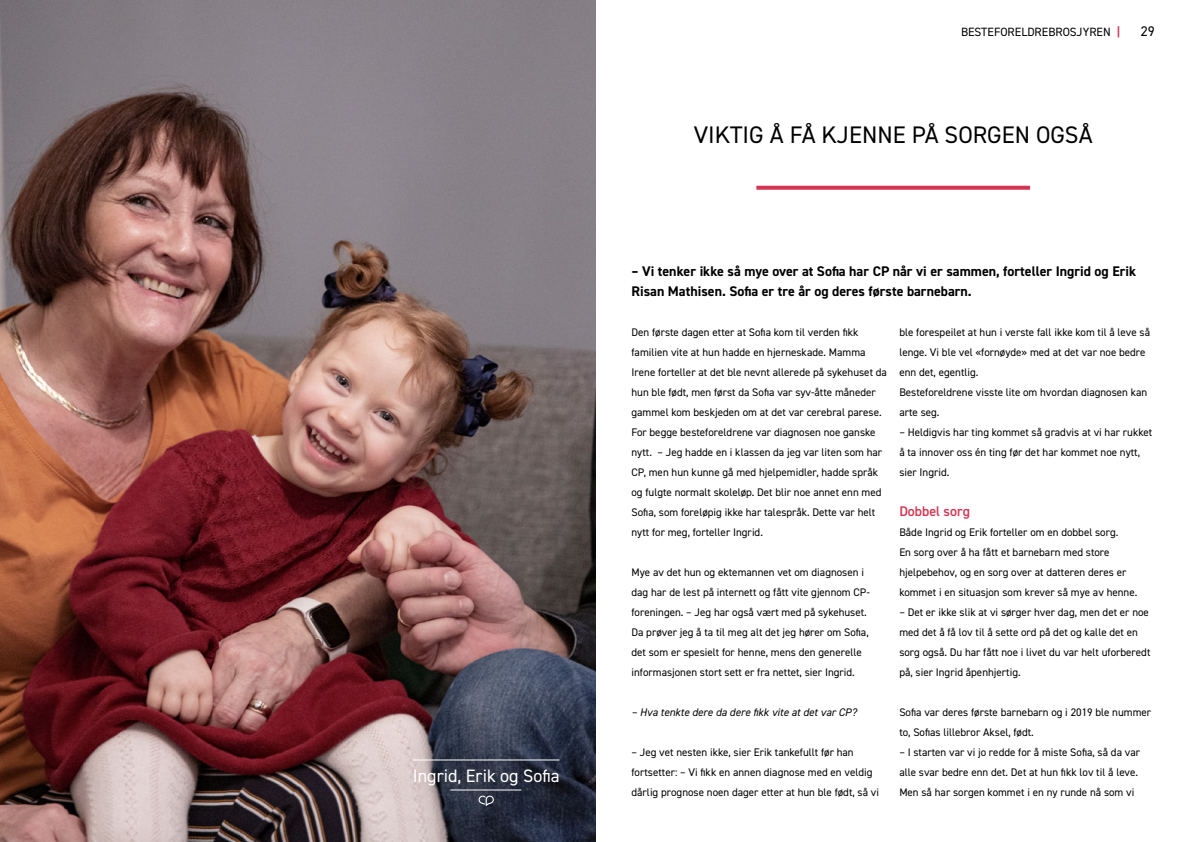
<style>
.page{position:relative;width:1191px;height:842px;background:#fff}
.page>*{position:absolute;margin:0;border:0;box-sizing:border-box;transform-origin:0 0}
.t1{font:24px "DIN2014";color:#000}
.t2{font:18px "DIN2014";color:#fff}
.t3{font:700 14px/20px "DIN2014";color:#000}
.t4{font:600 14px "DIN2014";color:#d43553}
.t5{font:14px "DIN2014";color:#000}
.t6{font:12px "DIN2014";color:#000}
.t7{font:11px/20px "DIN2014";color:#000}
.t8{font:italic 11px "DIN2014";color:#000}
.s1{font-weight:700;color:#d43553}
</style>
<div class="page">
<svg style="left:756px;top:186px;width:274px;height:4px"></svg>
<img style="left:0;top:0;width:595px;height:842px">
<hr style="left:412px;top:759px;width:147px;height:1px;background:#fff">
<hr style="left:450px;top:789px;width:71px;height:1px;background:#fff">
<svg style="left:478px;top:796px;width:16px;height:10px"></svg>
<h2 class="t2" style="left:413px;top:764px;width:148px">Ingrid, Erik og Sofia</h2>
<p class="t6" style="left:961px;top:24px;width:161px">BESTEFORELDREBROSJYREN <span class="s1">|</span></p>
<p class="t5" style="left:1141px;top:22px;width:15px">29</p>
<h1 class="t1" style="left:694px;top:119px;width:400px">VIKTIG Å FÅ KJENNE PÅ SORGEN OGSÅ</h1>
<p class="t3" style="left:631px;top:261px;width:506px">– Vi tenker ikke så mye over at Sofia har CP når vi er sammen, forteller Ingrid og Erik<br>Risan Mathisen. Sofia er tre år og deres første barnebarn.</p>
<p class="t7" style="left:631px;top:322px;width:257px">Den første dagen etter at Sofia kom til verden fikk familien vite at hun hadde en hjerneskade. Mamma Irene forteller at det ble nevnt allerede på sykehuset da hun ble født, men først da Sofia var syv-åtte måneder gammel kom beskjeden om at det var cerebral parese.<br>For begge besteforeldrene var diagnosen noe ganske nytt. – Jeg hadde en i klassen da jeg var liten som har CP, men hun kunne gå med hjelpemidler, hadde språk og fulgte normalt skoleløp. Det blir noe annet enn med Sofia, som foreløpig ikke har talespråk. Dette var helt nytt for meg, forteller Ingrid.</p>
<p class="t7" style="left:631px;top:562px;width:240px">Mye av det hun og ektemannen vet om diagnosen i dag har de lest på internett og fått vite gjennom CP&shy;foreningen. – Jeg har også vært med på sykehuset.<br>Da prøver jeg å ta til meg alt det jeg hører om Sofia, det som er spesielt for henne, mens den generelle informasjonen stort sett er fra nettet, sier Ingrid.</p>
<p class="t8" style="left:631px;top:705px;width:227px">– Hva tenkte dere da dere fikk vite at det var CP?</p>
<p class="t7" style="left:631px;top:742px;width:249px">– Jeg vet nesten ikke, sier Erik tankefullt før han fortsetter: – Vi fikk en annen diagnose med en veldig dårlig prognose noen dager etter at hun ble født, så vi</p>
<p class="t7" style="left:899px;top:322px;width:252px">ble forespeilet at hun i verste fall ikke kom til å leve så lenge. Vi ble vel «fornøyde» med at det var noe bedre enn det, egentlig.<br>Besteforeldrene visste lite om hvordan diagnosen kan arte seg.</p>
<p class="t7" style="left:899px;top:422px;width:254px">– Heldigvis har ting kommet så gradvis at vi har rukket å ta innover oss én ting før det har kommet noe nytt, sier Ingrid.</p>
<p class="t4" style="left:899px;top:502px;width:72px">Dobbel sorg</p>
<p class="t7" style="left:899px;top:522px;width:239px">Både Ingrid og Erik forteller om en dobbel sorg.<br>En sorg over å ha fått et barnebarn med store hjelpebehov, og en sorg over at datteren deres er kommet i en situasjon som krever så mye av henne.</p>
<p class="t7" style="left:899px;top:602px;width:253px">– Det er ikke slik at vi sørger hver dag, men det er noe med det å få lov til å sette ord på det og kalle det en sorg også. Du har fått noe i livet du var helt uforberedt på, sier Ingrid åpenhjertig.</p>
<p class="t7" style="left:899px;top:702px;width:253px">Sofia var deres første barnebarn og i 2019 ble nummer to, Sofias lillebror Aksel, født.</p>
<p class="t7" style="left:899px;top:742px;width:242px">– I starten var vi jo redde for å miste Sofia, så da var alle svar bedre enn det. Det at hun fikk lov til å leve.<br>Men så har sorgen kommet i en ny runde nå som vi</p>
</div>
